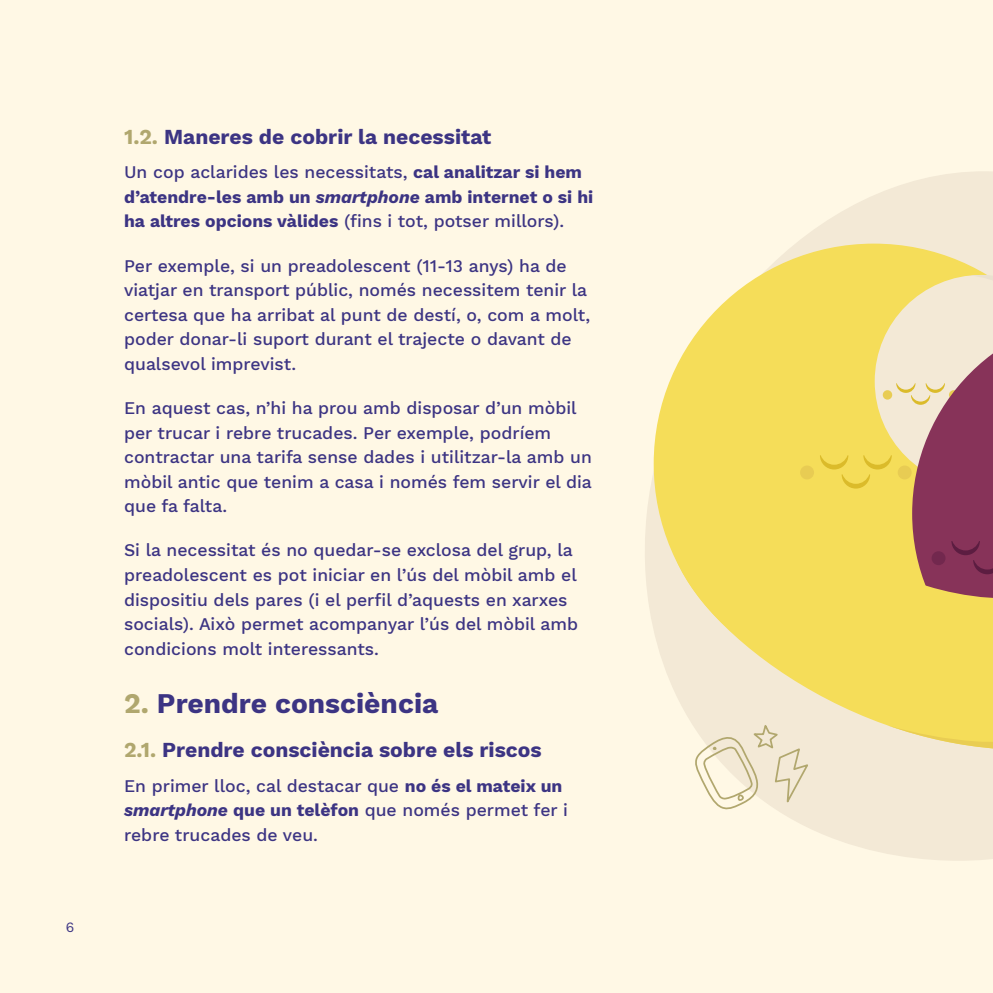
<style>
.page{position:relative;width:993px;height:993px;background:#fff}
.page>*{position:absolute;margin:0;border:0;box-sizing:border-box;transform-origin:0 0}
.t1{font:700 28px "Work Sans";color:#3c3483}
.t2{font:700 21px "Work Sans";color:#3c3483}
.t3{font:500 17.5px/24.5px "Work Sans";color:#3c3483}
.t4{font:700 17.5px/24.5px "Work Sans";color:#3c3483}
.t5{font:14px "Work Sans Regular 400";color:#3c3483}
.s1{color:#b0a76e}
.s2{font-weight:500}
.s3{font-style:italic}
.s4{font-weight:700}
.s5{font-weight:700;font-style:italic}
</style>
<div class="page">
<div style="left:0;top:0;width:992px;height:992px;background:#fff8e5"></div>
<svg style="left:645px;top:171px;width:347px;height:690px"></svg>
<svg style="left:690px;top:752px;width:120px;height:61px"></svg>
<svg style="left:653px;top:243px;width:339px;height:440px;fill:#f5dd59"></svg>
<svg style="left:667px;top:450px;width:152px;height:302px;fill:#f5dd59"></svg>
<div style="left:799px;top:465px;width:14px;height:14px;background:#e8cc53;border-radius:50%"></div>
<svg style="left:819px;top:275px;width:173px;height:477px"></svg>
<div style="left:931px;top:551px;width:14px;height:14px;background:#72284e;border-radius:50%"></div>
<p class="t5" style="left:66px;top:915px;width:10px">6</p>
<p class="t2" style="left:124px;top:124px;width:368px"><span class="s1">1.2.</span> Maneres de cobrir la necessitat</p>
<p class="t4" style="left:124px;top:161px;width:470px"><span class="s2">Un cop aclarides les necessitats,</span> cal analitzar si hem d’atendre-les amb un <span class="s3">smartphone</span> amb internet o si hi ha altres opcions vàlides <span class="s2">(fins i tot, potser millors).</span></p>
<p class="t3" style="left:124px;top:254px;width:467px">Per exemple, si un preadolescent (11-13 anys) ha de viatjar en transport públic, només necessitem tenir la certesa que ha arribat al punt de destí, o, com a molt, poder donar-li suport durant el trajecte o davant de qualsevol imprevist.</p>
<p class="t3" style="left:124px;top:396px;width:469px">En aquest cas, n’hi ha prou amb disposar d’un mòbil per trucar i rebre trucades. Per exemple, podríem contractar una tarifa sense dades i utilitzar-la amb un mòbil antic que tenim a casa i només fem servir el dia que fa falta.</p>
<p class="t3" style="left:124px;top:539px;width:455px">Si la necessitat és no quedar-se exclosa del grup, la preadolescent es pot iniciar en l’ús del mòbil amb el dispositiu dels pares (i el perfil d’aquests en xarxes socials). Això permet acompanyar l’ús del mòbil amb condicions molt interessants.</p>
<h1 class="t1" style="left:124px;top:687px;width:316px"><span class="s1">2.</span> Prendre consciència</h1>
<p class="t2" style="left:124px;top:737px;width:419px"><span class="s1">2.1.</span> Prendre consciència sobre els riscos</p>
<p class="t3" style="left:124px;top:774px;width:445px">En primer lloc, cal destacar que <span class="s4">no és el mateix un </span><span class="s5">smartphone</span> <span class="s4">que un telèfon</span> que només permet fer i rebre trucades de veu.</p>
</div>
